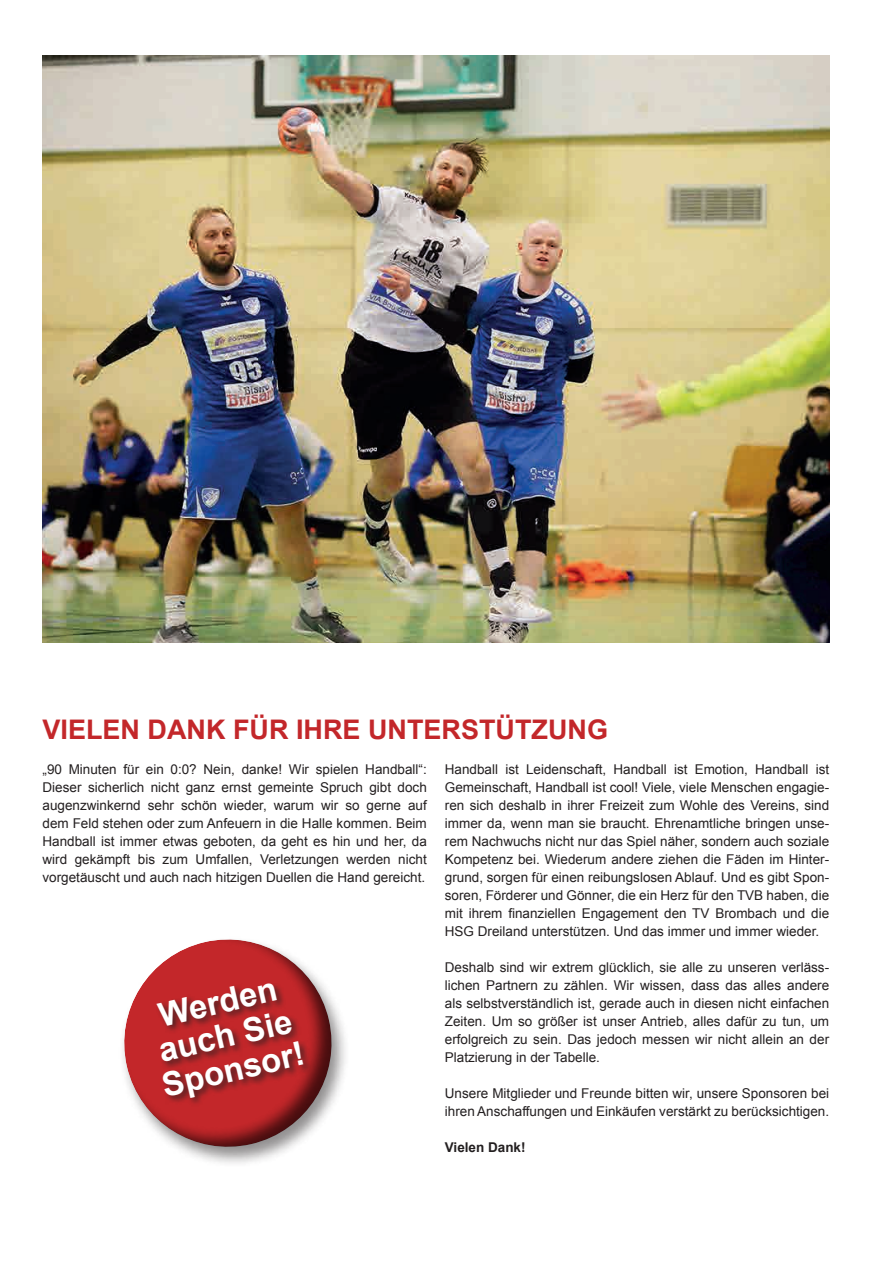
<style>
.page{position:relative;width:893px;height:1263px;background:#fff}
.page>*{position:absolute;margin:0;border:0;box-sizing:border-box;transform-origin:0 0}
.Fließtext1{font:700 33px "Arial";color:#fff}
.t1{font:700 27px "Arial";color:#c3272a}
.Fließtext1-2{font:13.5px/18px "Arial";color:#231f20;text-align:justify}
.Fließtext1-3{font:700 13.5px "Arial";color:#231f20}
</style>
<div class="page">
<svg style="left:123px;top:939px;width:223px;height:225px"></svg>
<div style="left:155px;top:982px;width:157px;height:125px;background:#231f20;opacity:.75"></div>
<img style="left:43px;top:55px;width:786px;height:587px">
<p class="t1" style="left:43px;top:712px;width:567px">VIELEN DANK FÜR IHRE UNTERSTÜTZUNG</p>
<p class="Fließtext1-2" style="left:43px;top:760px;width:386px">„90 Minuten für ein 0:0? Nein, danke! Wir spielen Handball“:<br>Dieser sicherlich nicht ganz ernst gemeinte Spruch gibt doch augenzwinkernd sehr schön wieder, warum wir so gerne auf dem Feld stehen oder zum Anfeuern in die Halle kommen. Beim Handball ist immer etwas geboten, da geht es hin und her, da wird gekämpft bis zum Umfallen, Verletzungen werden nicht vorgetäuscht und auch nach hitzigen Duellen die Hand gereicht.</p>
<p class="Fließtext1-2" style="left:445px;top:760px;width:386px">Handball ist Leidenschaft, Handball ist Emotion, Handball ist Gemeinschaft, Handball ist cool! Viele, viele Menschen engagie&shy;ren sich deshalb in ihrer Freizeit zum Wohle des Vereins, sind immer da, wenn man sie braucht. Ehrenamtliche bringen unse&shy;rem Nachwuchs nicht nur das Spiel näher, sondern auch soziale Kompetenz bei. Wiederum andere ziehen die Fäden im Hinter&shy;grund, sorgen für einen reibungslosen Ablauf. Und es gibt Spon&shy;soren, Förderer und Gönner, die ein Herz für den TVB haben, die mit ihrem finanziellen Engagement den TV Brombach und die HSG Dreiland unterstützen. Und das immer und immer wieder.</p>
<p class="Fließtext1-2" style="left:445px;top:958px;width:386px">Deshalb sind wir extrem glücklich, sie alle zu unseren verläss&shy;lichen Partnern zu zählen. Wir wissen, dass das alles andere als selbstverständlich ist, gerade auch in diesen nicht einfachen Zeiten. Um so größer ist unser Antrieb, alles dafür zu tun, um erfolgreich zu sein. Das jedoch messen wir nicht allein an der Platzierung in der Tabelle.</p>
<p class="Fließtext1-2" style="left:445px;top:1084px;width:386px">Unsere Mitglieder und Freunde bitten wir, unsere Sponsoren bei ihren Anschaffungen und Einkäufen verstärkt zu berücksichtigen.</p>
<p class="Fließtext1-3" style="left:445px;top:1138px;width:82px">Vielen Dank!</p>
<p class="Fließtext1" style="left:154px;top:994px;width:122px;rotate:-13deg">Werden</p>
<p class="Fließtext1" style="left:154px;top:1029px;width:137px;rotate:-13deg">auch Sie</p>
<p class="Fließtext1" style="left:158px;top:1064px;width:146px;rotate:-13deg">Sponsor!</p>
</div>
